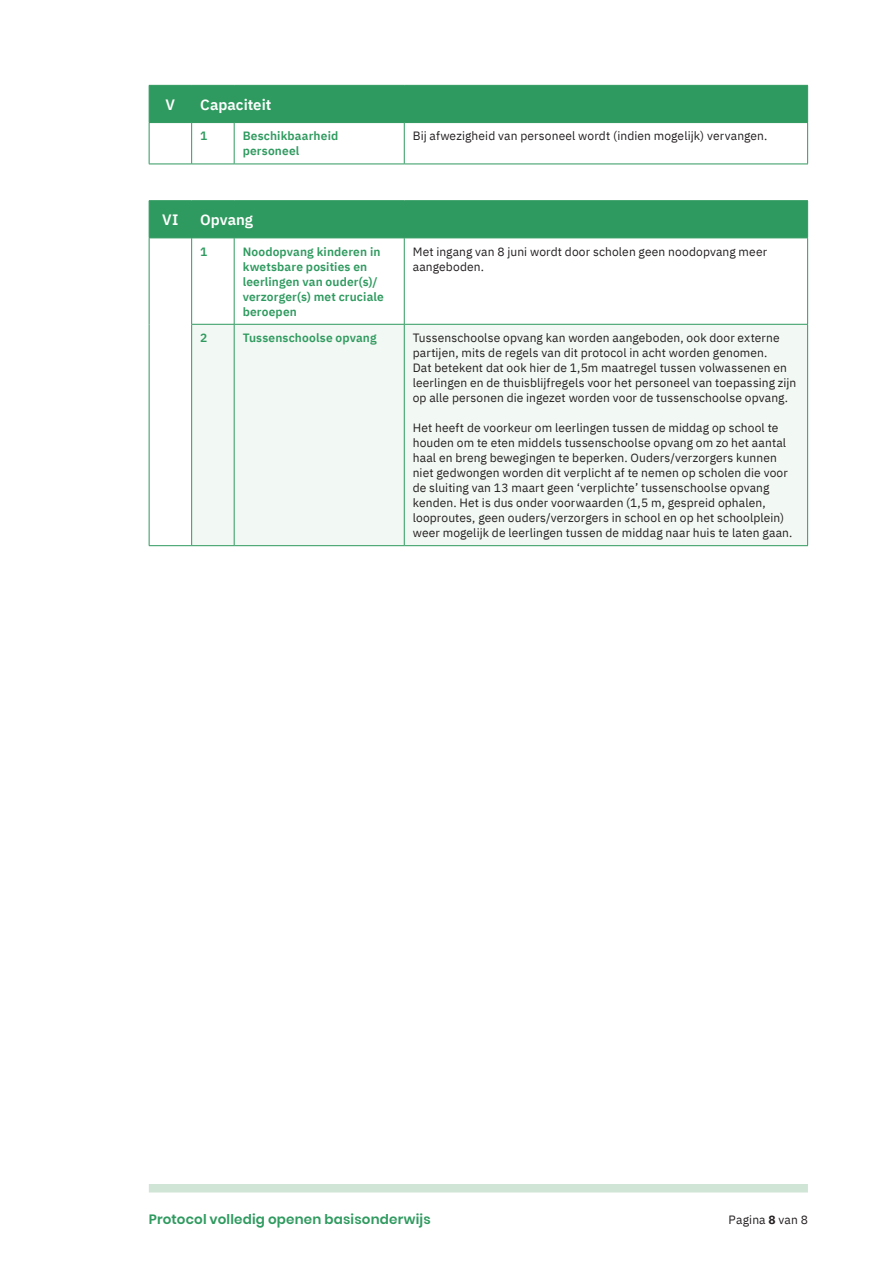
<style>
.page{position:relative;width:893px;height:1263px;background:#fff}
.page>*{position:absolute;margin:0;border:0;box-sizing:border-box;transform-origin:0 0}
.tabel_titel{font:600 15px "IBM Plex Sans";color:#fff}
.tabel_nummer{font:600 15px "IBM Plex Sans";color:#fff}
.t1{font:600 13.5px "Poppins";letter-spacing:.015em;color:#2f9a5f}
.tabel{font:12px/15px "IBM Plex Sans";letter-spacing:.01em;color:#231f20}
.tabel_kopje{font:600 12px/15px "IBM Plex Sans";letter-spacing:.01em;color:#2f9a5f}
.s1{font-weight:700}
</style>
<div class="page">
<div style="left:149px;top:1184px;width:659px;height:8px;background:#d1e5d6"></div>
<div style="left:150px;top:86px;width:657px;height:36px;background:#2f9a5f"></div>
<hr style="left:149px;top:85px;width:43px;height:1px;background:#2f9a5f">
<hr style="left:149px;top:86px;width:1px;height:36px;background:#2f9a5f">
<hr style="left:192px;top:85px;width:42px;height:1px;background:#2f9a5f">
<hr style="left:191px;top:86px;width:1px;height:36px;background:#2f9a5f">
<hr style="left:234px;top:85px;width:170px;height:1px;background:#2f9a5f">
<hr style="left:404px;top:85px;width:404px;height:1px;background:#2f9a5f">
<hr style="left:807px;top:86px;width:1px;height:36px;background:#2f9a5f">
<hr style="left:149px;top:122px;width:43px;height:1px;background:#2f9a5f">
<hr style="left:149px;top:123px;width:1px;height:41px;background:#2f9a5f">
<hr style="left:149px;top:164px;width:43px;height:1px;background:#2f9a5f">
<hr style="left:192px;top:122px;width:42px;height:1px;background:#2f9a5f">
<hr style="left:191px;top:123px;width:1px;height:41px;background:#2f9a5f">
<hr style="left:234px;top:122px;width:170px;height:1px;background:#2f9a5f">
<hr style="left:234px;top:123px;width:1px;height:41px;background:#2f9a5f">
<hr style="left:404px;top:122px;width:404px;height:1px;background:#2f9a5f">
<hr style="left:404px;top:123px;width:1px;height:41px;background:#2f9a5f">
<hr style="left:807px;top:123px;width:1px;height:41px;background:#2f9a5f">
<hr style="left:192px;top:164px;width:42px;height:1px;background:#2f9a5f">
<hr style="left:234px;top:164px;width:170px;height:1px;background:#2f9a5f">
<hr style="left:404px;top:164px;width:404px;height:1px;background:#2f9a5f">
<div style="left:150px;top:201px;width:657px;height:37px;background:#2f9a5f"></div>
<div style="left:192px;top:325px;width:615px;height:220px;background:#f2f8f3"></div>
<hr style="left:149px;top:200px;width:43px;height:1px;background:#2f9a5f">
<hr style="left:149px;top:201px;width:1px;height:37px;background:#2f9a5f">
<hr style="left:192px;top:200px;width:42px;height:1px;background:#2f9a5f">
<hr style="left:191px;top:201px;width:1px;height:37px;background:#2f9a5f">
<hr style="left:234px;top:200px;width:170px;height:1px;background:#2f9a5f">
<hr style="left:404px;top:200px;width:404px;height:1px;background:#2f9a5f">
<hr style="left:807px;top:201px;width:1px;height:37px;background:#2f9a5f">
<hr style="left:149px;top:238px;width:43px;height:1px;background:#2f9a5f">
<hr style="left:149px;top:238px;width:1px;height:86px;background:#2f9a5f">
<hr style="left:149px;top:324px;width:1px;height:221px;background:#2f9a5f">
<hr style="left:149px;top:545px;width:43px;height:1px;background:#2f9a5f">
<hr style="left:192px;top:238px;width:42px;height:1px;background:#2f9a5f">
<hr style="left:191px;top:238px;width:1px;height:86px;background:#2f9a5f">
<hr style="left:234px;top:238px;width:170px;height:1px;background:#2f9a5f">
<hr style="left:234px;top:238px;width:1px;height:86px;background:#2f9a5f">
<hr style="left:404px;top:238px;width:404px;height:1px;background:#2f9a5f">
<hr style="left:404px;top:238px;width:1px;height:86px;background:#2f9a5f">
<hr style="left:807px;top:238px;width:1px;height:86px;background:#2f9a5f">
<hr style="left:191px;top:324px;width:43px;height:1px;background:#2f9a5f">
<hr style="left:191px;top:325px;width:1px;height:220px;background:#2f9a5f">
<hr style="left:234px;top:324px;width:170px;height:1px;background:#2f9a5f">
<hr style="left:234px;top:325px;width:1px;height:220px;background:#2f9a5f">
<hr style="left:404px;top:324px;width:404px;height:1px;background:#2f9a5f">
<hr style="left:404px;top:325px;width:1px;height:220px;background:#2f9a5f">
<hr style="left:807px;top:325px;width:1px;height:220px;background:#2f9a5f">
<hr style="left:192px;top:545px;width:42px;height:1px;background:#2f9a5f">
<hr style="left:234px;top:545px;width:170px;height:1px;background:#2f9a5f">
<hr style="left:404px;top:545px;width:404px;height:1px;background:#2f9a5f">
<p class="tabel_nummer" style="left:166px;top:93px;width:11px">V</p>
<p class="tabel_titel" style="left:200px;top:93px;width:73px">Capaciteit</p>
<p class="tabel_kopje" style="left:200px;top:128px;width:9px">1</p>
<p class="tabel_kopje" style="left:243px;top:128px;width:97px">Beschikbaarheid personeel</p>
<p class="tabel" style="left:413px;top:128px;width:356px">Bij afwezigheid van personeel wordt (indien mogelijk) vervangen.</p>
<p class="tabel_nummer" style="left:162px;top:208px;width:18px">VI</p>
<p class="tabel_titel" style="left:200px;top:208px;width:54px">Opvang</p>
<p class="tabel_kopje" style="left:200px;top:243px;width:9px">1</p>
<p class="tabel_kopje" style="left:243px;top:243px;width:143px">Noodopvang kinderen in kwetsbare posities en leerlingen van ouder(s)/ verzorger(s) met cruciale beroepen</p>
<p class="tabel" style="left:413px;top:243px;width:356px">Met ingang van 8 juni wordt door scholen geen noodopvang meer aangeboden.</p>
<p class="tabel_kopje" style="left:200px;top:329px;width:9px">2</p>
<p class="tabel_kopje" style="left:243px;top:329px;width:135px">Tussenschoolse opvang</p>
<p class="tabel" style="left:413px;top:329px;width:385px">Tussenschoolse opvang kan worden aangeboden, ook door externe partijen, mits de regels van dit protocol in acht worden genomen.<br>Dat betekent dat ook hier de 1,5m maatregel tussen volwassenen en leerlingen en de thuisblijfregels voor het personeel van toepassing zijn op alle personen die ingezet worden voor de tussenschoolse opvang.</p>
<p class="tabel" style="left:413px;top:419px;width:381px">Het heeft de voorkeur om leerlingen tussen de middag op school te houden om te eten middels tussenschoolse opvang om zo het aantal haal en breng bewegingen te beperken. Ouders/verzorgers kunnen niet gedwongen worden dit verplicht af te nemen op scholen die voor de sluiting van 13 maart geen ‘verplichte’ tussenschoolse opvang kenden. Het is dus onder voorwaarden (1,5 m, gespreid ophalen, looproutes, geen ouders/verzorgers in school en op het schoolplein) weer mogelijk de leerlingen tussen de middag naar huis te laten gaan.</p>
<p class="t1" style="left:149px;top:1211px;width:283px">Protocol volledig openen basisonderwijs</p>
<p class="tabel" style="left:729px;top:1211px;width:81px">Pagina <span class="s1">8</span> van 8</p>
</div>
